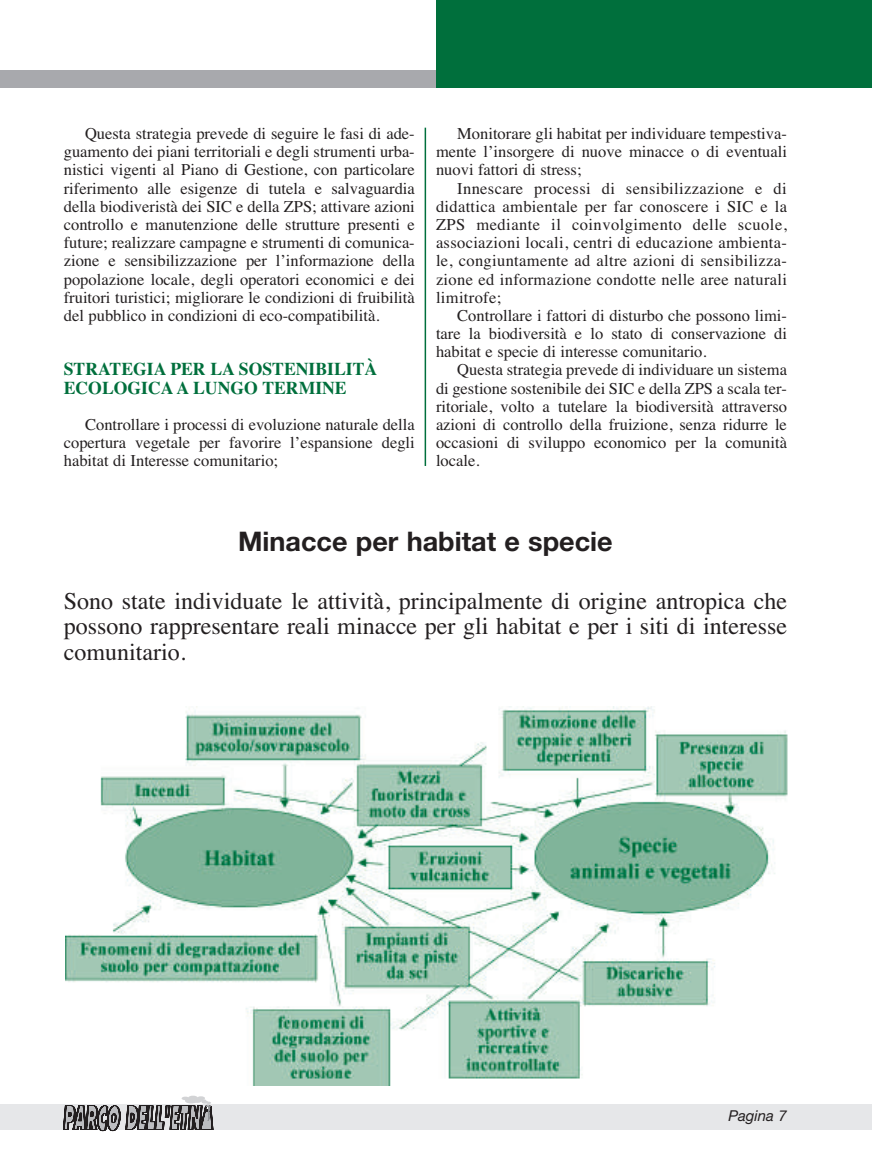
<style>
.page{position:relative;width:872px;height:1149px;background:#fff}
.page>*{position:absolute;margin:0;border:0;box-sizing:border-box;transform-origin:0 0}
.t1{font:700 27px "Helvetica Neue";color:#231f20}
.t2{font:24px/25.5px "Times";color:#231f20;text-align:justify}
.t3{font:700 18px/18.1px "Times";color:#006f3c}
.t4{font:16.5px/18.1px "Times";color:#231f20;text-align:justify}
.t5{font:italic 15px "Helvetica Neue";color:#231f20}
</style>
<div class="page">
<div style="left:0;top:70px;width:436px;height:17px;background:#a8a9ad"></div>
<div style="left:436px;top:0;width:436px;height:87px;background:#006f3c"></div>
<div style="left:0;top:1103px;width:872px;height:26px;background:#e6e7e9"></div>
<svg style="left:64px;top:1095px;width:148px;height:35px"></svg>
<img style="left:66px;top:706px;width:722px;height:379px">
<hr style="left:424px;top:128px;width:2px;height:338px;background:#006f3c">
<p class="t4" style="left:64px;top:124px;width:352px;text-indent:21px">Questa strategia prevede di seguire le fasi di ade&shy;guamento dei piani territoriali e degli strumenti urba&shy;nistici vigenti al Piano di Gestione, con particolare riferimento alle esigenze di tutela e salvaguardia della biodiveristà dei SIC e della ZPS; attivare azioni controllo e manutenzione delle strutture presenti e future; realizzare campagne e strumenti di comunica&shy;zione e sensibilizzazione per l’informazione della popolazione locale, degli operatori economici e dei fruitori turistici; migliorare le condizioni di fruibilità del pubblico in condizioni di eco-compatibilità.</p>
<p class="t3" style="left:64px;top:360px;width:315px">STRATEGIA PER LA SOSTENIBILITÀ<br>ECOLOGICA A LUNGO TERMINE</p>
<p class="t4" style="left:64px;top:415px;width:352px;text-indent:21px">Controllare i processi di evoluzione naturale della copertura vegetale per favorire l’espansione degli habitat di Interesse comunitario;</p>
<p class="t4" style="left:436px;top:124px;width:352px;text-indent:21px">Monitorare gli habitat per individuare tempestiva&shy;mente l’insorgere di nuove minacce o di eventuali nuovi fattori di stress;</p>
<p class="t4" style="left:436px;top:179px;width:352px;text-indent:21px">Innescare processi di sensibilizzazione e di didattica ambientale per far conoscere i SIC e la ZPS mediante il coinvolgimento delle scuole, associazioni locali, centri di educazione ambienta&shy;le, congiuntamente ad altre azioni di sensibilizza&shy;zione ed informazione condotte nelle aree naturali limitrofe;</p>
<p class="t4" style="left:436px;top:306px;width:352px;text-indent:21px">Controllare i fattori di disturbo che possono limi&shy;tare la biodiversità e lo stato di conservazione di habitat e specie di interesse comunitario.</p>
<p class="t4" style="left:436px;top:360px;width:352px;text-indent:21px">Questa strategia prevede di individuare un sistema di gestione sostenibile dei SIC e della ZPS a scala ter&shy;ritoriale, volto a tutelare la biodiversità attraverso azioni di controllo della fruizione, senza ridurre le occasioni di sviluppo economico per la comunità locale.</p>
<h1 class="t1" style="left:238px;top:531px;width:376px">Minacce per habitat e specie</h1>
<h2 class="t2" style="left:64px;top:587px;width:725px">Sono state individuate le attività, principalmente di origine antropica che possono rappresentare reali minacce per gli habitat e per i siti di interesse comunitario.</h2>
<p class="t5" style="left:728px;top:1109px;width:60px">Pagina 7</p>
</div>
